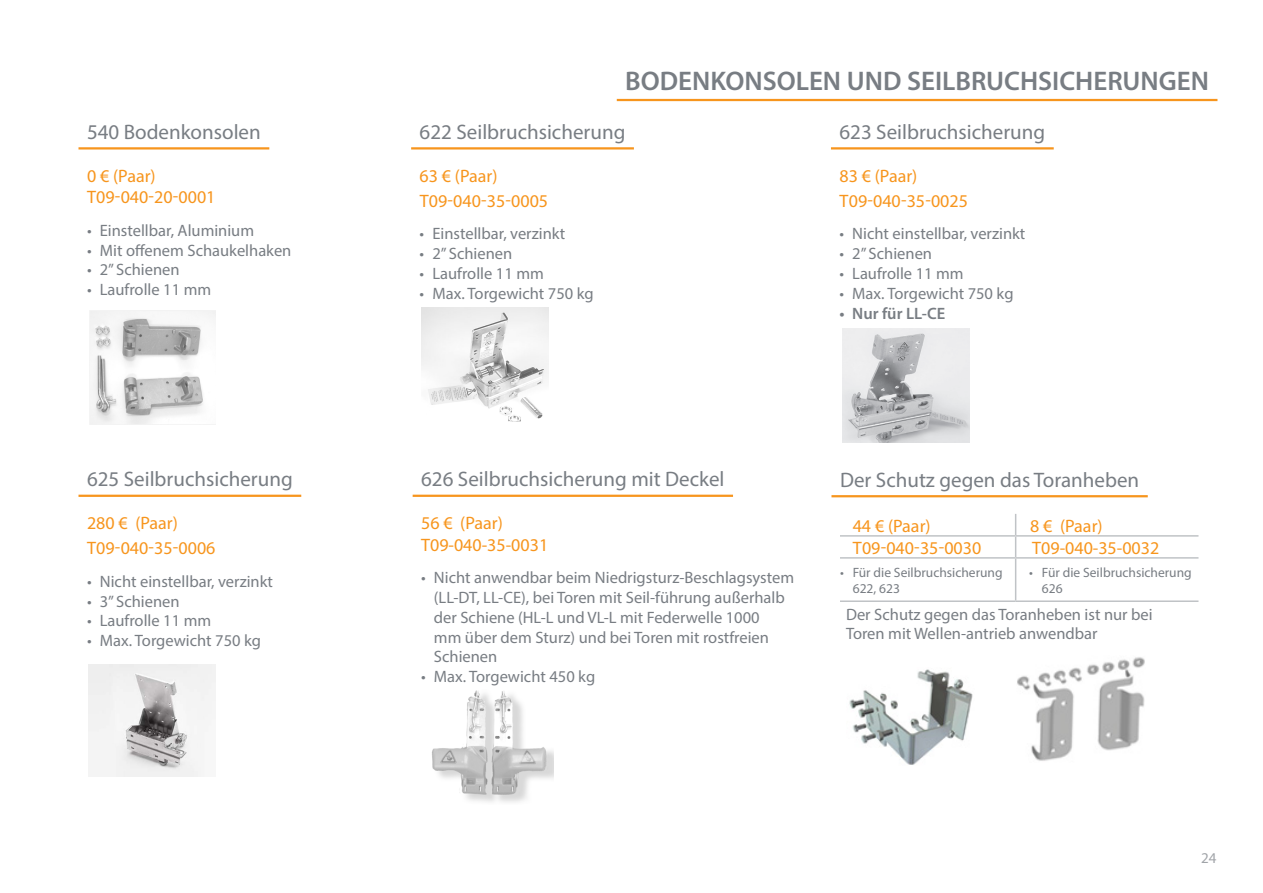
<style>
.page{position:relative;width:1263px;height:893px;background:#fff}
.page>*{position:absolute;margin:0;border:0;box-sizing:border-box;transform-origin:0 0}
.Nadpis_podstranka{font:600 27px "Myriad Pro";color:#787d83}
.Podnadpis_14pt_podtrzene_vlevo{font:21px "Myriad Pro";color:#787d83}
.Podnadpis_text_14bodu{font:18px/25.2px "Myriad Pro";color:#f7951d}
.Odrážky{font:16.5px/19.8px "Myriad Pro";color:#787d83}
.t1{font:600 16.5px "Myriad Pro";color:#787d83}
.t2{font:15px "Myriad Pro";color:#787d83}
.t3{font:13.5px/16.2px "Myriad Pro";color:#787d83}
</style>
<div class="page">
<hr style="left:617px;top:99px;width:600px;height:2px;background:#f7951d">
<hr style="left:78px;top:147px;width:191px;height:3px;background:#f7951d">
<hr style="left:78px;top:495px;width:223px;height:2px;background:#f7951d">
<hr style="left:411px;top:147px;width:223px;height:3px;background:#f7951d">
<hr style="left:413px;top:495px;width:320px;height:2px;background:#f7951d">
<hr style="left:831px;top:147px;width:223px;height:3px;background:#f7951d">
<img style="left:89px;top:664px;width:126px;height:112px">
<hr style="left:831px;top:495px;width:317px;height:2px;background:#f7951d">
<hr style="left:840px;top:535px;width:176px;height:2px;background:#c0c3c6">
<hr style="left:1016px;top:535px;width:182px;height:2px;background:#c0c3c6">
<svg style="left:1015px;top:514px;width:1px;height:43px"></svg>
<hr style="left:1015px;top:559px;width:1px;height:41px;background:#c0c3c6">
<hr style="left:840px;top:557px;width:176px;height:2px;background:#c0c3c6">
<hr style="left:1016px;top:557px;width:182px;height:2px;background:#c0c3c6">
<hr style="left:840px;top:600px;width:176px;height:2px;background:#c0c3c6">
<hr style="left:1016px;top:600px;width:182px;height:2px;background:#c0c3c6">
<img style="left:849px;top:669px;width:124px;height:96px">
<img style="left:1017px;top:657px;width:128px;height:104px">
<img style="left:432px;top:690px;width:121px;height:112px">
<img style="left:89px;top:310px;width:127px;height:115px">
<img style="left:422px;top:307px;width:127px;height:115px">
<img style="left:843px;top:328px;width:126px;height:115px">
<p class="Podnadpis_14pt_podtrzene_vlevo" style="left:87px;top:119px;width:175px">540 Bodenkonsolen</p>
<p class="Podnadpis_text_14bodu" style="left:87px;top:164px;width:130px;line-height:21.6px">0 € (Paar)<br>T09-040-20-0001</p>
<p class="Odrážky" style="left:87px;top:220px;width:169px">• Einstellbar, Aluminium</p>
<p class="Odrážky" style="left:87px;top:240px;width:206px">• Mit offenem Schaukelhaken</p>
<p class="Odrážky" style="left:87px;top:260px;width:94px">• 2” Schienen</p>
<p class="Odrážky" style="left:87px;top:279px;width:126px">• Laufrolle 11 mm</p>
<p class="Podnadpis_14pt_podtrzene_vlevo" style="left:87px;top:466px;width:207px">625 Seilbruchsicherung</p>
<p class="Podnadpis_text_14bodu" style="left:87px;top:510px;width:130px">280 € (Paar)<br>T09-040-35-0006</p>
<p class="Odrážky" style="left:87px;top:571px;width:187px">• Nicht einstellbar, verzinkt</p>
<p class="Odrážky" style="left:87px;top:591px;width:94px">• 3” Schienen</p>
<p class="Odrážky" style="left:87px;top:611px;width:126px">• Laufrolle 11 mm</p>
<p class="Odrážky" style="left:87px;top:630px;width:176px">• Max. Torgewicht 750 kg</p>
<p class="Nadpis_podstranka" style="left:625px;top:64px;width:585px">BODENKONSOLEN UND SEILBRUCHSICHERUNGEN</p>
<p class="Podnadpis_14pt_podtrzene_vlevo" style="left:420px;top:119px;width:207px">622 Seilbruchsicherung</p>
<p class="Podnadpis_text_14bodu" style="left:420px;top:163px;width:130px">63 € (Paar)<br>T09-040-35-0005</p>
<p class="Odrážky" style="left:420px;top:224px;width:147px">• Einstellbar, verzinkt</p>
<p class="Odrážky" style="left:420px;top:243px;width:94px">• 2” Schienen</p>
<p class="Odrážky" style="left:420px;top:263px;width:126px">• Laufrolle 11 mm</p>
<p class="Odrážky" style="left:420px;top:283px;width:176px">• Max. Torgewicht 750 kg</p>
<p class="Podnadpis_14pt_podtrzene_vlevo" style="left:839px;top:119px;width:207px">623 Seilbruchsicherung</p>
<p class="Podnadpis_text_14bodu" style="left:839px;top:163px;width:130px">83 € (Paar)<br>T09-040-35-0025</p>
<p class="Odrážky" style="left:839px;top:224px;width:187px">• Nicht einstellbar, verzinkt</p>
<p class="Odrážky" style="left:839px;top:243px;width:94px">• 2” Schienen</p>
<p class="Odrážky" style="left:839px;top:263px;width:126px">• Laufrolle 11 mm</p>
<p class="Odrážky" style="left:839px;top:283px;width:176px">• Max. Torgewicht 750 kg</p>
<p class="t1" style="left:839px;top:303px;width:107px">• Nur für LL-CE</p>
<p class="Podnadpis_14pt_podtrzene_vlevo" style="left:421px;top:466px;width:305px">626 Seilbruchsicherung mit Deckel</p>
<p class="Podnadpis_text_14bodu" style="left:421px;top:512px;width:129px;line-height:21.6px">56 € (Paar)<br>T09-040-35-0031</p>
<p class="Odrážky" style="left:434px;top:567px;width:362px;text-indent:-13px">• Nicht anwendbar beim Niedrigsturz-Beschlagsystem (LL-DT, LL-CE), bei Toren mit Seil-führung außerhalb der Schiene (HL-L und VL-L mit Federwelle 1000<br>mm über dem Sturz) und bei Toren mit rostfreien Schienen</p>
<p class="Odrážky" style="left:421px;top:666px;width:176px">• Max. Torgewicht 450 kg</p>
<p class="Podnadpis_14pt_podtrzene_vlevo" style="left:840px;top:467px;width:301px">Der Schutz gegen das Toranheben</p>
<p class="Podnadpis_text_14bodu" style="left:853px;top:513px;width:79px">44 € (Paar)</p>
<p class="Podnadpis_text_14bodu" style="left:1030px;top:513px;width:74px">8 € (Paar)</p>
<p class="Podnadpis_text_14bodu" style="left:853px;top:535px;width:130px">T09-040-35-0030</p>
<p class="Podnadpis_text_14bodu" style="left:1032px;top:535px;width:129px">T09-040-35-0032</p>
<p class="t3" style="left:853px;top:564px;width:151px;text-indent:-13px">• Für die Seilbruchsicherung<br>622, 623</p>
<p class="t3" style="left:1042px;top:564px;width:151px;text-indent:-13px">• Für die Seilbruchsicherung<br>626</p>
<p class="Odrážky" style="left:846px;top:604px;width:308px">Der Schutz gegen das Toranheben ist nur bei<br>Toren mit Wellen-antrieb anwendbar</p>
<p class="t2" style="left:1201px;top:848px;width:17px">24</p>
</div>
